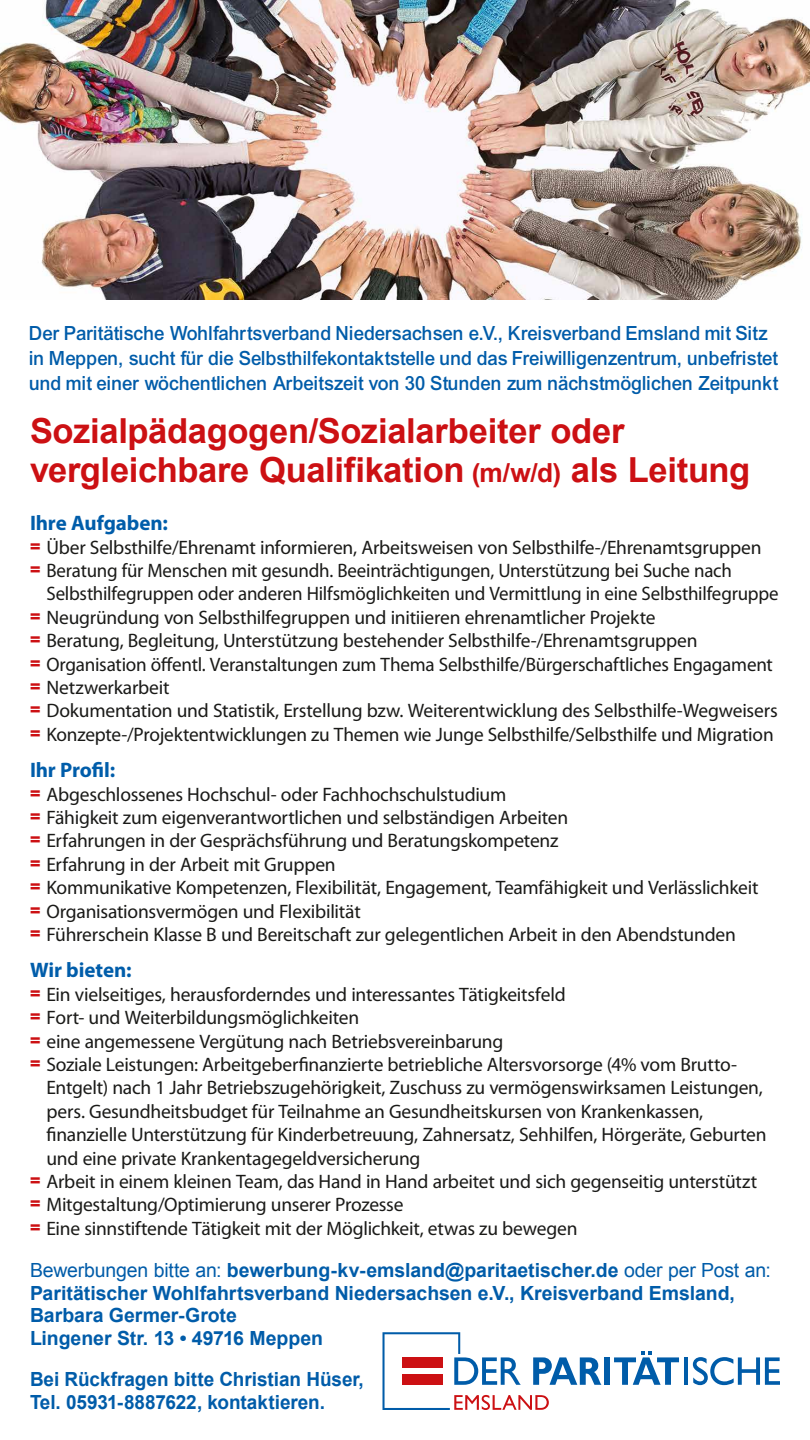
<style>
.page{position:relative;width:810px;height:1440px;background:#fff}
.page>*{position:absolute;margin:0;border:0;box-sizing:border-box;transform-origin:0 0}
.t1{font:700 34.5px/39.8px "Arial";letter-spacing:-.01em;color:#cc1013}
.t2{font:21px/25.2px "Arial Mdm";letter-spacing:-.01em;color:#005ca9;scale:.96 1}
.t3{font:700 21px "Myriad Pro";letter-spacing:-.005em;color:#005daa}
.t4{font:19.5px/23.4px "Myriad Pro";letter-spacing:-.01em;color:#1a1a18}
.t5{font:700 19.5px/22.5px "Arial";letter-spacing:-.005em;color:#005ca9}
.s1{font-size:26.25px}
.s2{font-family:"Impact";color:#cc1013}
.s3{font-weight:400}
</style>
<div class="page">
<img style="left:0;top:0;width:810px;height:300px">
<div style="left:604px;top:1357px;width:6px;height:28px;background:#005ca9"></div>
<svg style="left:614px;top:1351px;width:65px;height:34px"></svg>
<hr style="left:684px;top:1357px;width:4px;height:28px;background:#005ca9">
<svg style="left:693px;top:1357px;width:87px;height:28px"></svg>
<svg style="left:382px;top:1332px;width:219px;height:78px"></svg>
<p class="t2" style="left:30px;top:321px;width:781px">Der Paritätische Wohlfahrtsverband Niedersachsen e.V., Kreisverband Emsland mit Sitz in Meppen, sucht für die Selbsthilfekontaktstelle und das Freiwilligenzentrum, unbefristet und mit einer wöchentlichen Arbeitszeit von 30 Stunden zum nächstmöglichen Zeitpunkt</p>
<h1 class="t1" style="left:30px;top:412px;width:722px">Sozialpädagogen/Sozialarbeiter oder vergleichbare Qualifikation <span class="s1">(m/w/d)</span> als Leitung</h1>
<p class="t3" style="left:30px;top:511px;width:139px">Ihre Aufgaben:</p>
<p class="t4" style="left:30px;top:536px;width:733px"><span class="s2">=</span> Über Selbsthilfe/Ehrenamt informieren, Arbeitsweisen von Selbsthilfe-/Ehrenamtsgruppen <span class="s2">=</span> Beratung für Menschen mit gesundh. Beeinträchtigungen, Unterstützung bei Suche nach</p>
<p class="t4" style="left:30px;top:583px;width:750px;text-indent:17px">Selbsthilfegruppen oder anderen Hilfsmöglichkeiten und Vermittlung in eine Selbsthilfegruppe <span class="s2">=</span> Neugründung von Selbsthilfegruppen und initiieren ehrenamtlicher Projekte<br><span class="s2">=</span> Beratung, Begleitung, Unterstützung bestehender Selbsthilfe-/Ehrenamtsgruppen<br><span class="s2">=</span> Organisation öffentl. Veranstaltungen zum Thema Selbsthilfe/Bürgerschaftliches Engagament <span class="s2">=</span> Netzwerkarbeit<br><span class="s2">=</span> Dokumentation und Statistik, Erstellung bzw. Weiterentwicklung des Selbsthilfe-Wegweisers <span class="s2">=</span> Konzepte-/Projektentwicklungen zu Themen wie Junge Selbsthilfe/Selbsthilfe und Migration</p>
<p class="t3" style="left:30px;top:758px;width:87px">Ihr Profil:</p>
<p class="t4" style="left:30px;top:783px;width:730px"><span class="s2">=</span> Abgeschlossenes Hochschul- oder Fachhochschulstudium<br><span class="s2">=</span> Fähigkeit zum eigenverantwortlichen und selbständigen Arbeiten<br><span class="s2">=</span> Erfahrungen in der Gesprächsführung und Beratungskompetenz<br><span class="s2">=</span> Erfahrung in der Arbeit mit Gruppen<br><span class="s2">=</span> Kommunikative Kompetenzen, Flexibilität, Engagement, Teamfähigkeit und Verlässlichkeit <span class="s2">=</span> Organisationsvermögen und Flexibilität<br><span class="s2">=</span> Führerschein Klasse B und Bereitschaft zur gelegentlichen Arbeit in den Abendstunden</p>
<p class="t3" style="left:30px;top:959px;width:103px">Wir bieten:</p>
<p class="t4" style="left:30px;top:983px;width:537px"><span class="s2">=</span> Ein vielseitiges, herausforderndes und interessantes Tätigkeitsfeld</p>
<p class="t4" style="left:30px;top:1006px;width:331px"><span class="s2">=</span> Fort- und Weiterbildungsmöglichkeiten</p>
<p class="t4" style="left:30px;top:1030px;width:475px"><span class="s2">=</span> eine angemessene Vergütung nach Betriebsvereinbarung</p>
<p class="t4" style="left:30px;top:1053px;width:709px"><span class="s2">=</span> Soziale Leistungen: Arbeitgeberfinanzierte betriebliche Altersvorsorge (4% vom Brutto-</p>
<p class="t4" style="left:47px;top:1077px;width:718px">Entgelt) nach 1 Jahr Betriebszugehörigkeit, Zuschuss zu vermögenswirksamen Leistungen,</p>
<p class="t4" style="left:47px;top:1100px;width:658px">pers. Gesundheitsbudget für Teilnahme an Gesundheitskursen von Krankenkassen,</p>
<p class="t4" style="left:47px;top:1123px;width:722px">finanzielle Unterstützung für Kinderbetreuung, Zahnersatz, Sehhilfen, Hörgeräte, Geburten</p>
<p class="t4" style="left:47px;top:1147px;width:376px">und eine private Krankentagegeldversicherung</p>
<p class="t4" style="left:30px;top:1170px;width:729px"><span class="s2">=</span> Arbeit in einem kleinen Team, das Hand in Hand arbeitet und sich gegenseitig unterstützt</p>
<p class="t4" style="left:30px;top:1194px;width:375px"><span class="s2">=</span> Mitgestaltung/Optimierung unserer Prozesse</p>
<p class="t4" style="left:30px;top:1217px;width:549px"><span class="s2">=</span> Eine sinnstiftende Tätigkeit mit der Möglichkeit, etwas zu bewegen</p>
<p class="t5" style="left:30px;top:1260px;width:742px"><span class="s3">Bewerbungen bitte an:</span> bewerbung-kv-emsland@paritaetischer.de <span class="s3">oder per Post an:<br></span>Paritätischer Wohlfahrtsverband Niedersachsen e.V., Kreisverband Emsland, Barbara Germer-Grote<br>Lingener Str. 13 • 49716 Meppen</p>
<p class="t5" style="left:30px;top:1369px;width:335px">Bei Rückfragen bitte Christian Hüser,<br>Tel. 05931-8887622, kontaktieren.</p>
</div>
